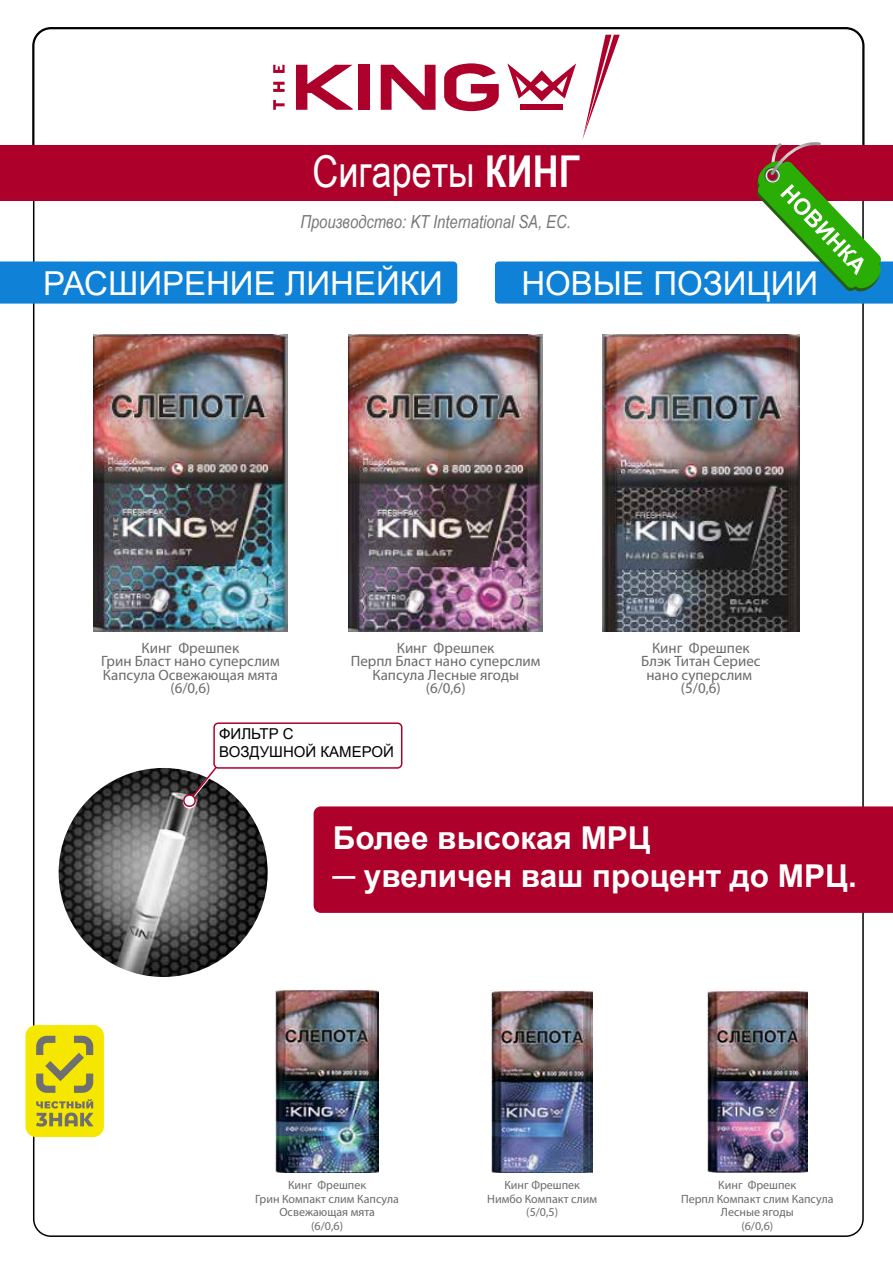
<style>
.page{position:relative;width:893px;height:1263px;background:#fff}
.page>*{position:absolute;margin:0;border:0;box-sizing:border-box;transform-origin:0 0}
.t1{font:43.95px "Arial Narrow";color:#fff}
.t2{font:33px "Arial";color:#fff}
.t3{font:700 31.5px/37.8px "Arial";color:#fff}
.t4{font:italic 18px "Arial Narrow";color:#777}
.t5{font:15px/13.5px "Myriad Pro";color:#6b6b6b;text-align:center}
.t6{font:15px/18px "Arial";color:#000}
.t7{font:12px/13.5px "Myriad Pro";color:#6b6b6b;text-align:center}
.s1{font-weight:700}
</style>
<div class="page">
<img style="left:33px;top:28px;width:831px;height:1209px">
<div style="left:25px;top:1025px;width:79px;height:112px;background:#f6e700;border-radius:11px"></div>
<svg style="left:36px;top:1099px;width:58px;height:27px"></svg>
<svg style="left:36px;top:1036px;width:57px;height:57px"></svg>
<img style="left:59px;top:768px;width:209px;height:209px;border-radius:105px">
<svg style="left:182px;top:765px;width:36px;height:44px"></svg>
<div style="left:213px;top:722px;width:189px;height:47px;border:2px solid #ad002a;border-radius:4px"></div>
<svg style="left:0;top:35px;width:893px;height:269px"></svg>
<div style="left:314px;top:806px;width:579px;height:107px;background:#ad002a"></div>
<h1 class="t1" style="left:312px;top:139px;width:270px">Сигареты <span class="s1">КИНГ</span></h1>
<p class="t4" style="left:300px;top:209px;width:272px">Производство: KT International SA, ЕС.</p>
<h2 class="t2" style="left:43px;top:261px;width:401px">РАСШИРЕНИЕ ЛИНЕЙКИ</h2>
<h2 class="t2" style="left:521px;top:261px;width:298px">НОВЫЕ ПОЗИЦИИ</h2>
<p class="t5" style="left:101px;top:641px;width:180px">Кинг Фрешпек<br>Грин Бласт нано суперслим<br>Капсула Освежающая мята (6/0,6)</p>
<p class="t5" style="left:351px;top:641px;width:191px">Кинг Фрешпек<br>Перпл Бласт нано суперслим<br>Капсула Лесные ягоды (6/0,6)</p>
<p class="t5" style="left:641px;top:641px;width:121px">Кинг Фрешпек<br>Блэк Титан Сериес нано суперслим (5/0,6)</p>
<p class="t6" style="left:219px;top:725px;width:176px">ФИЛЬТР С<br>ВОЗДУШНОЙ КАМЕРОЙ</p>
<h3 class="t3" style="left:333px;top:819px;width:526px">Более высокая МРЦ<br>─ увеличен ваш процент до МРЦ.</h3>
<p class="t7" style="left:255px;top:1178px;width:145px">Кинг Фрешпек<br>Грин Компакт слим Капсула<br>Освежающая мята<br>(6/0,6)</p>
<p class="t7" style="left:487px;top:1178px;width:112px">Кинг Фрешпек<br>Нимбо Компакт слим (5/0,5)</p>
<p class="t7" style="left:681px;top:1178px;width:154px">Кинг Фрешпек<br>Перпл Компакт слим Капсула<br>Лесные ягоды<br>(6/0,6)</p>
</div>
